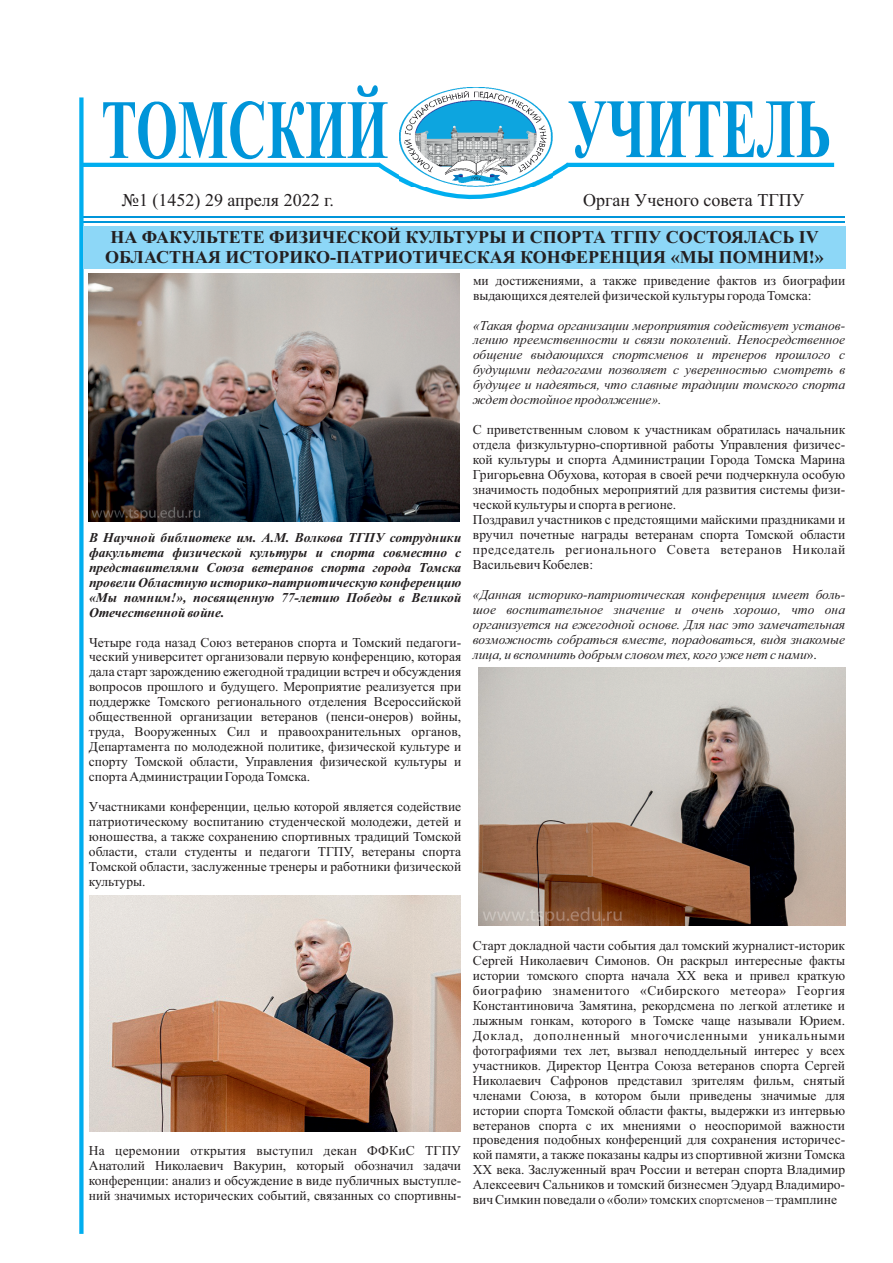
<style>
.page{position:relative;width:893px;height:1263px;background:#fff}
.page>*{position:absolute;margin:0;border:0;box-sizing:border-box;transform-origin:0 0}
.t1{font:700 84px "Times New Roman";color:#0095d9;scale:.64 1}
.t2{font:700 84px "Times New Roman";color:#0095d9;scale:.63 1}
.t3{font:700 18px/20px "Times New Roman";color:#231f20}
.t4{font:18px "Times New Roman";color:#231f20}
.t5{font:13.5px/15px "Times New Roman";color:#231f20;text-align:justify}
.t6{font:italic 13.5px/15px "Times New Roman";color:#231f20;text-align:justify}
.t7{font:italic 700 13.5px/15px "Times New Roman";color:#231f20;text-align:justify}
.s1{font-style:normal}
.s2{font-size:12px}
</style>
<div class="page">
<hr style="left:84px;top:221px;width:761px;height:1px;background:#0095d9">
<hr style="left:84px;top:217px;width:761px;height:1px;background:#0095d9">
<hr style="left:81px;top:163px;width:299px;height:4px;background:#00aeef">
<hr style="left:567px;top:163px;width:267px;height:4px;background:#00aeef">
<svg style="left:373px;top:162px;width:201px;height:38px"></svg>
<div style="left:79px;top:97px;width:5px;height:1137px;background:#00aeef"></div>
<img style="left:400px;top:88px;width:152px;height:98px">
<div style="left:84px;top:226px;width:762px;height:42px;background:#8dd7f7"></div>
<img style="left:89px;top:274px;width:371px;height:247px">
<img style="left:478px;top:667px;width:367px;height:258px">
<img style="left:89px;top:895px;width:371px;height:236px">
<h1 class="t1" style="left:101px;top:101px;width:450px">ТОМСКИЙ</h1>
<h1 class="t2" style="left:568px;top:100px;width:419px">УЧИТЕЛЬ</h1>
<h2 class="t4" style="left:122px;top:194px;width:214px">№1 (1452) 29 апреля 2022 г.</h2>
<h2 class="t4" style="left:583px;top:194px;width:223px">Орган Ученого совета ТГПУ</h2>
<h2 class="t3" style="left:105px;top:229px;width:720px">НА ФАКУЛЬТЕТЕ ФИЗИЧЕСКОЙ КУЛЬТУРЫ И СПОРТА ТГПУ СОСТОЯЛАСЬ IV<br>ОБЛАСТНАЯ ИСТОРИКО-ПАТРИОТИЧЕСКАЯ КОНФЕРЕНЦИЯ «МЫ ПОМНИМ!»</h2>
<p class="t7" style="left:89px;top:531px;width:374px">В Научной библиотеке им. А.М. Волкова ТГПУ сотрудники факультета физической культуры и спорта совместно с представителями Союза ветеранов спорта города Томска провели Областную историко-патриотическую конференцию «Мы помним!», посвященную 77-летию Победы в Великой Отечественной войне.</p>
<p class="t5" style="left:89px;top:636px;width:374px">Четыре года назад Союз ветеранов спорта и Томский педагоги&shy;ческий университет организовали первую конференцию, которая дала старт зарождению ежегодной традиции встреч и обсуждения вопросов прошлого и будущего. Мероприятие реализуется при поддержке Томского регионального отделения Всероссийской общественной организации ветеранов (пенси-онеров) войны, труда, Вооруженных Сил и правоохранительных органов, Департамента по молодежной политике, физической культуре и спорту Томской области, Управления физической культуры и спорта Администрации Города Томска.</p>
<p class="t5" style="left:89px;top:800px;width:374px">Участниками конференции, целью которой является содействие патриотическому воспитанию студенческой молодежи, детей и юношества, а также сохранению спортивных традиций Томской области, стали студенты и педагоги ТГПУ, ветераны спорта Томской области, заслуженные тренеры и работники физической культуры.</p>
<p class="t5" style="left:473px;top:274px;width:374px">ми достижениями, а также приведение фактов из биографии выдающихся деятелей физической культуры города Томска:</p>
<p class="t6" style="left:473px;top:319px;width:374px">«Такая форма организации мероприятия содействует установ&shy;лению преемственности и связи поколений. Непосредственное общение выдающихся спортсменов и тренеров прошлого с будущими педагогами позволяет с уверенностью смотреть в будущее и надеяться, что славные традиции томского спорта ждет достойное продолжение».</p>
<p class="t5" style="left:473px;top:423px;width:374px;text-align:left">С приветственным словом к участникам обратилась начальник отдела физкультурно-спортивной работы Управления физичес&shy;кой культуры и спорта Администрации Города Томска Марина Григорьевна Обухова, которая в своей речи подчеркнула особую значимость подобных мероприятий для развития системы физи&shy;ческой культуры и спорта в регионе.<br>Поздравил участников с предстоящими майскими праздниками и вручил почетные награды ветеранам спорта Томской области председатель регионального Совета ветеранов Николай Васильевич Кобелев:</p>
<p class="t6" style="left:473px;top:588px;width:374px">«Данная историко-патриотическая конференция имеет боль&shy;шое воспитательное значение и очень хорошо, что она организуется на ежегодной основе. Для нас это замечательная возможность собраться вместе, порадоваться, видя знакомые лица, и вспомнить добрым словом тех, кого уже нет с нами<span class="s1">».</span></p>
<p class="t5" style="left:89px;top:1144px;width:374px">На церемонии открытия выступил декан ФФКиС ТГПУ Анатолий Николаевич Вакурин, который обозначил задачи конференции: анализ и обсуждение в виде публичных выступле&shy;ний значимых исторических событий, связанных со спортивны-</p>
<p class="t5" style="left:473px;top:939px;width:374px">Старт докладной части события дал томский журналист-историк Сергей Николаевич Симонов. Он раскрыл интересные факты истории томского спорта начала ХХ века и привел краткую биографию знаменитого «Сибирского метеора» Георгия Константиновича Замятина, рекордсмена по легкой атлетике и лыжным гонкам, которого в Томске чаще называли Юрием.<br>Доклад, дополненный многочисленными уникальными фотографиями тех лет, вызвал неподдельный интерес у всех участников. Директор Центра Союза ветеранов спорта Сергей Николаевич Сафронов представил зрителям фильм, снятый членами Союза, в котором были приведены значимые для истории спорта Томской области факты, выдержки из интервью ветеранов спорта с их мнениями о неоспоримой важности проведения подобных конференций для сохранения историчес&shy;кой памяти, а также показаны кадры из спортивной жизни Томска ХХ века. Заслуженный врач России и ветеран спорта Владимир Алексеевич Сальников и томский бизнесмен Эдуард Владимиро&shy;вич Симкин поведали о «боли» томских <span class="s2">спортсменов</span> – трамплине</p>
</div>
